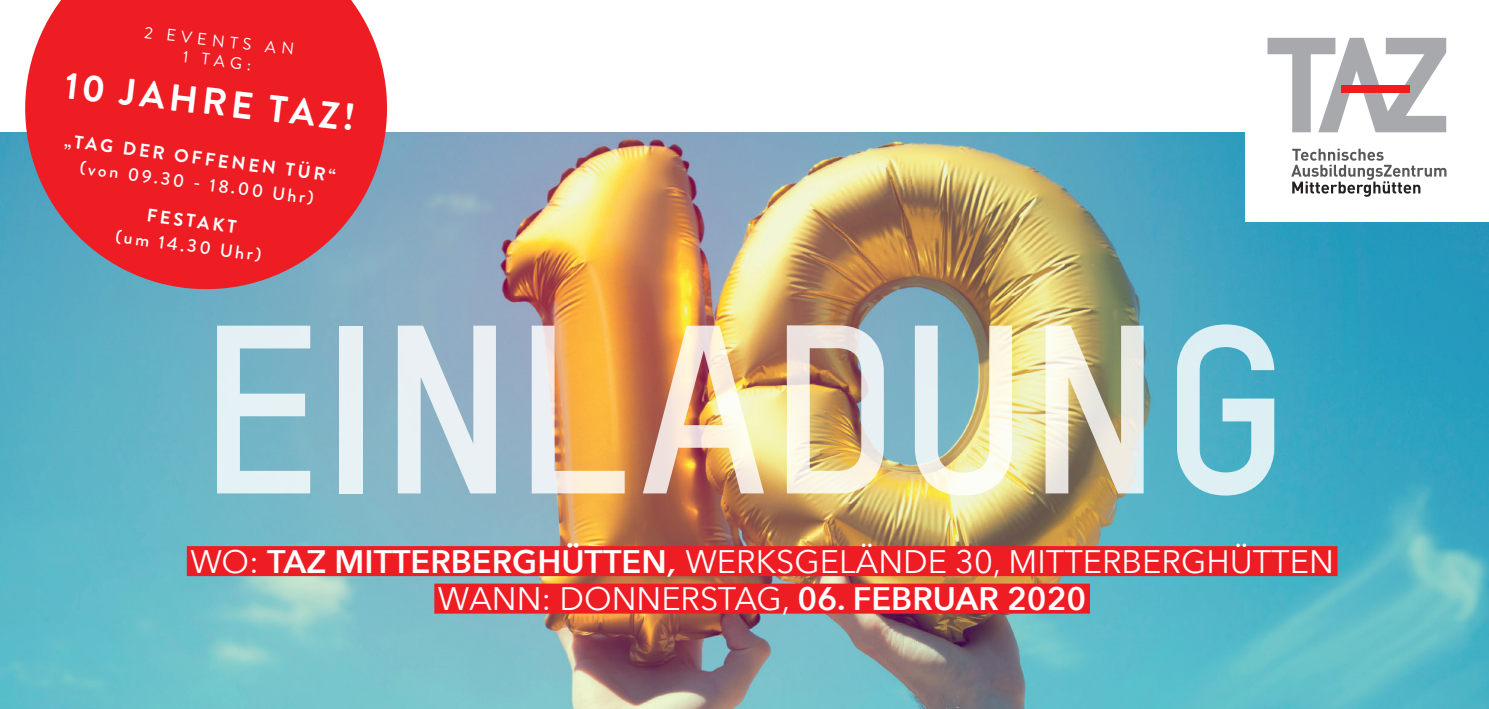
<style>
.page{position:relative;width:1489px;height:709px;background:#fff}
.page>*{position:absolute;margin:0;border:0;box-sizing:border-box;transform-origin:0 0}
.t1{font:700 235.25px "TSTAR";color:#fff}
.t2{font:700 37.75px "Brandon Grotesque";color:#fff}
.t3{font:32.5px/37.5px "Avenir Next";color:#fff;text-align:center}
.t4{font:500 18.25px "Brandon Grotesque";color:#fff}
.t5{font:700 18.25px "Brandon Grotesque";color:#fff}
.t6{font:16.5px/20px "Brandon Grotesque";color:#fff;text-align:center}
.s1{font-weight:600}
.s2{font-family:"TSTAR";font-weight:700}
</style>
<div class="page">
<img style="left:0;top:133px;width:1488px;height:576px">
<div style="left:1244px;top:81px;width:244px;height:140px;background:#fff"></div>
<svg style="left:1267px;top:38px;width:178px;height:94px"></svg>
<svg style="left:1291px;top:149px;width:155px;height:48px"></svg>
<div style="left:1340px;top:85px;width:69px;height:8px;background:#ee1d23"></div>
<div style="left:187px;top:546px;width:1150px;height:30px;background:#ee1d23"></div>
<div style="left:434px;top:583px;width:655px;height:30px;background:#ee1d23"></div>
<svg style="left:15px;top:0;width:382px;height:299px;background:#d6414a"></svg>
<p class="t6" style="left:145px;top:23px;width:152px;rotate:6deg">2 EVENTS AN<br>1 TAG:</p>
<p class="t2" style="left:69px;top:57px;width:293px;rotate:7deg">10 JAHRE TAZ!</p>
<p class="t5" style="left:66px;top:126px;width:275px;rotate:8deg">„TAG DER OFFENEN TÜR“</p>
<p class="t4" style="left:82px;top:154px;width:237px;rotate:8deg">(von 09.30 - 18.00 Uhr)</p>
<p class="t5" style="left:149px;top:202px;width:92px;rotate:8deg">FESTAKT</p>
<p class="t4" style="left:117px;top:223px;width:148px;rotate:8deg">(um 14.30 Uhr)</p>
<h1 class="t1" style="left:199px;top:261px;width:1092px">EINLADUNG</h1>
<p class="t3" style="left:190px;top:541px;width:1144px">WO: <span class="s1">TAZ MITTERBERGHÜTTEN</span><span class="s2">,</span> WERKSGELÄNDE 30, MITTERBERGHÜTTEN<br>WANN: DONNERSTAG, <span class="s1">06. FEBRUAR 2020</span></p>
</div>
